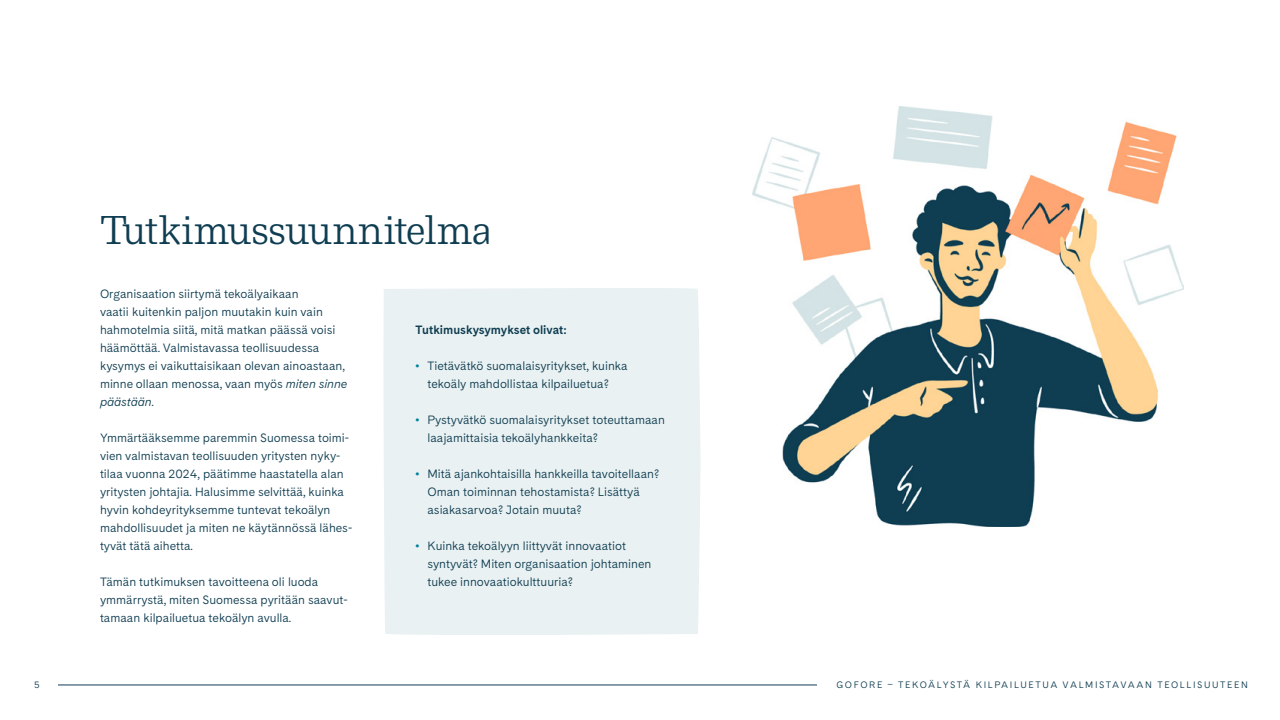
<style>
.page{position:relative;width:1280px;height:720px;background:#fff}
.page>*{position:absolute;margin:0;border:0;box-sizing:border-box;transform-origin:0 0}
.TOC_H2_otsikko{font:40px "Messina Modern";letter-spacing:-.025em;color:#0f3d51}
.Leipäteksti{font:12px/18px "Cadiz";color:#0f3d51}
.Leipäteksti-2{font:700 12px "Cadiz";color:#0f3d51}
.t1{font:9.3px "Cadiz";letter-spacing:.17em;color:#0f3d51}
.s1{font-style:italic}
.s2{font-weight:900;color:#00839f}
</style>
<div class="page">
<div style="left:383px;top:288px;width:318px;height:347px;background:#e9f1f2"></div>
<img style="left:753px;top:107px;width:431px;height:420px">
<hr style="left:58px;top:685px;width:759px;height:1px;background:#0f3d51">
<h2 class="TOC_H2_otsikko" style="left:100px;top:202px;width:393px">Tutkimussuunnitelma</h2>
<p class="Leipäteksti" style="left:100px;top:285px;width:249px">Organisaation siirtymä tekoälyaikaan<br>vaatii kuitenkin paljon muutakin kuin vain hahmotelmia siitä, mitä matkan päässä voisi häämöttää. Valmistavassa teollisuudessa kysymys ei vaikuttaisikaan olevan ainoastaan, minne ollaan menossa, vaan myös <span class="s1">miten sinne päästään</span>.</p>
<p class="Leipäteksti" style="left:100px;top:429px;width:254px">Ymmärtääksemme paremmin Suomessa toimi&shy;vien valmistavan teollisuuden yritysten nyky&shy;tilaa vuonna 2024, päätimme haastatella alan yritysten johtajia. Halusimme selvittää, kuinka hyvin kohdeyrityksemme tuntevat tekoälyn mahdollisuudet ja miten ne käytännössä lähes&shy;tyvät tätä aihetta.</p>
<p class="Leipäteksti" style="left:100px;top:573px;width:249px">Tämän tutkimuksen tavoitteena oli luoda ymmärrystä, miten Suomessa pyritään saavut&shy;tamaan kilpailuetua tekoälyn avulla.</p>
<p class="Leipäteksti-2" style="left:416px;top:321px;width:153px">Tutkimuskysymykset olivat:</p>
<p class="Leipäteksti" style="left:416px;top:357px;width:214px;text-align:center"><span class="s2">•</span> Tietävätkö suomalaisyritykset, kuinka tekoäly mahdollistaa kilpailuetua?</p>
<p class="Leipäteksti" style="left:428px;top:411px;width:239px;text-indent:-12px"><span class="s2">•</span> Pystyvätkö suomalaisyritykset toteuttamaan laajamittaisia tekoälyhankkeita?</p>
<p class="Leipäteksti" style="left:428px;top:465px;width:233px;text-indent:-12px"><span class="s2">•</span> Mitä ajankohtaisilla hankkeilla tavoitellaan?<br>Oman toiminnan tehostamista? Lisättyä asiakasarvoa? Jotain muuta?</p>
<p class="Leipäteksti" style="left:428px;top:537px;width:225px;text-indent:-12px"><span class="s2">•</span> Kuinka tekoälyyn liittyvät innovaatiot syntyvät? Miten organisaation johtaminen tukee innovaatiokulttuuria?</p>
<p class="t1" style="left:34px;top:678px;width:7px">5</p>
<p class="t1" style="left:836px;top:678px;width:413px">GOFORE – TEKOÄLYSTÄ KILPAILUETUA VALMISTAVAAN TEOLLISUUTEEN</p>
</div>
